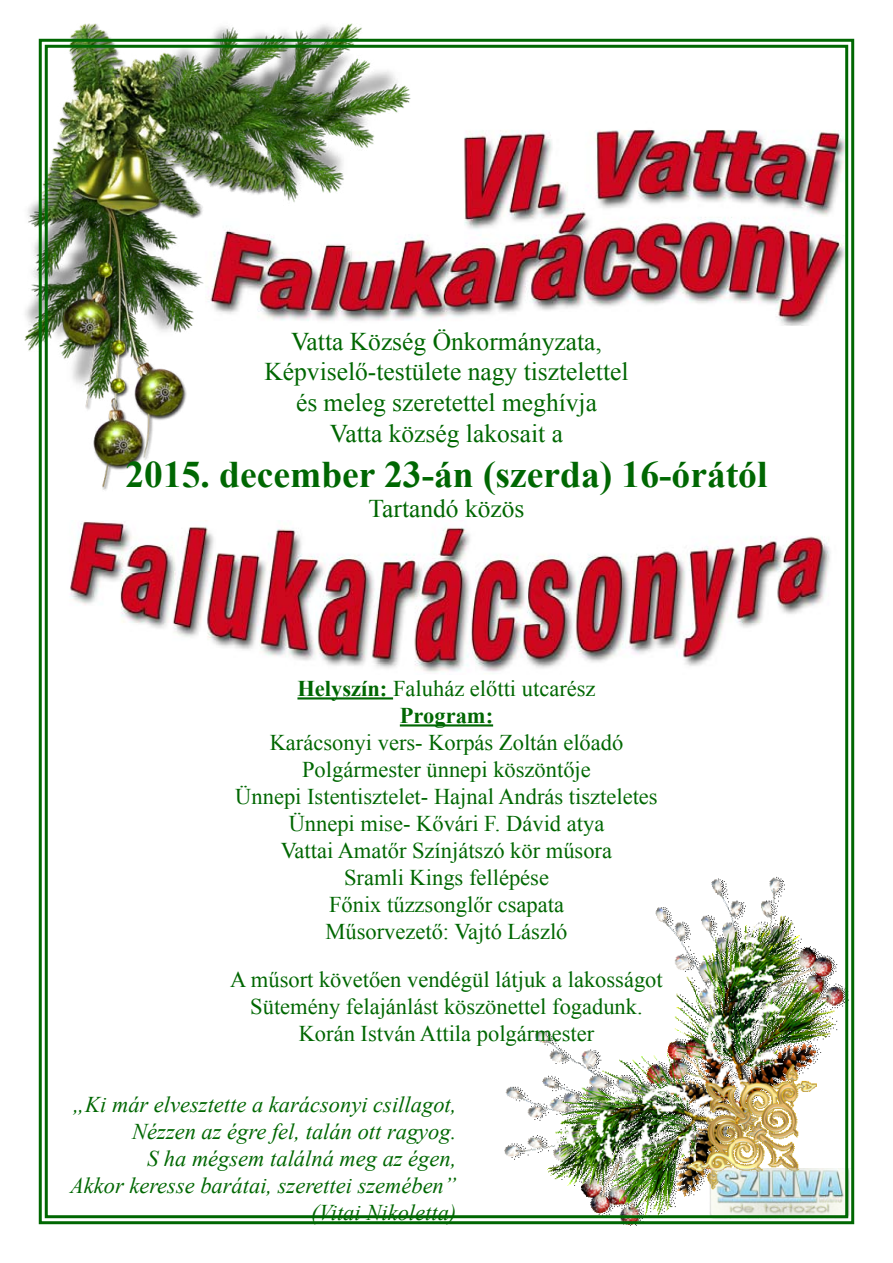
<style>
.page{position:relative;width:893px;height:1263px;background:#fff}
.page>*{position:absolute;margin:0;border:0;box-sizing:border-box;transform-origin:0 0}
.t1{font:700 37.5px "Times New Roman";color:#006702}
.t2{font:25.5px/30.6px "Times New Roman";color:#006702;text-align:center}
.t3{font:22.5px/27px "Times New Roman";color:#006702;text-align:center}
.t4{font:italic 22.5px/27px "Times New Roman";color:#006702;text-align:right}
.s1{font-weight:700}
</style>
<div class="page">
<img style="left:24px;top:23px;width:338px;height:328px">
<img style="left:37px;top:37px;width:818px;height:1189px">
<p class="t2" style="left:264px;top:325px;width:366px">Vatta Község Önkormányzata,<br>Képviselő-testülete nagy tisztelettel és meleg szeretettel meghívja<br>Vatta község lakosait a</p>
<h1 class="t1" style="left:126px;top:448px;width:643px">2015. december 23-án (szerda) 16-órától</h1>
<p class="t2" style="left:368px;top:493px;width:158px">Tartandó közös</p>
<p class="t3" style="left:297px;top:675px;width:300px"><span class="s1">Helyszín:</span> Faluház előtti utcarész<br><span class="s1">Program:</span></p>
<p class="t3" style="left:235px;top:729px;width:424px">Karácsonyi vers- Korpás Zoltán előadó Polgármester ünnepi köszöntője<br>Ünnepi Istentisztelet- Hajnal András tiszteletes Ünnepi mise- Kővári F. Dávid atya<br>Vattai Amatőr Színjátszó kör műsora<br>Sramli Kings fellépése<br>Főnix tűzzsonglőr csapata<br>Műsorvezető: Vajtó László</p>
<p class="t3" style="left:230px;top:966px;width:434px">A műsort követően vendégül látjuk a lakosságot<br>Sütemény felajánlást köszönettel fogadunk.<br>Korán István Attila polgármester</p>
<p class="t4" style="left:70px;top:1090px;width:388px">„Ki már elvesztette a karácsonyi csillagot, Nézzen az égre fel, talán ott ragyog.<br>S ha mégsem találná meg az égen,<br>Akkor keresse barátai, szerettei szemében” (Vitai Nikoletta)</p>
</div>
